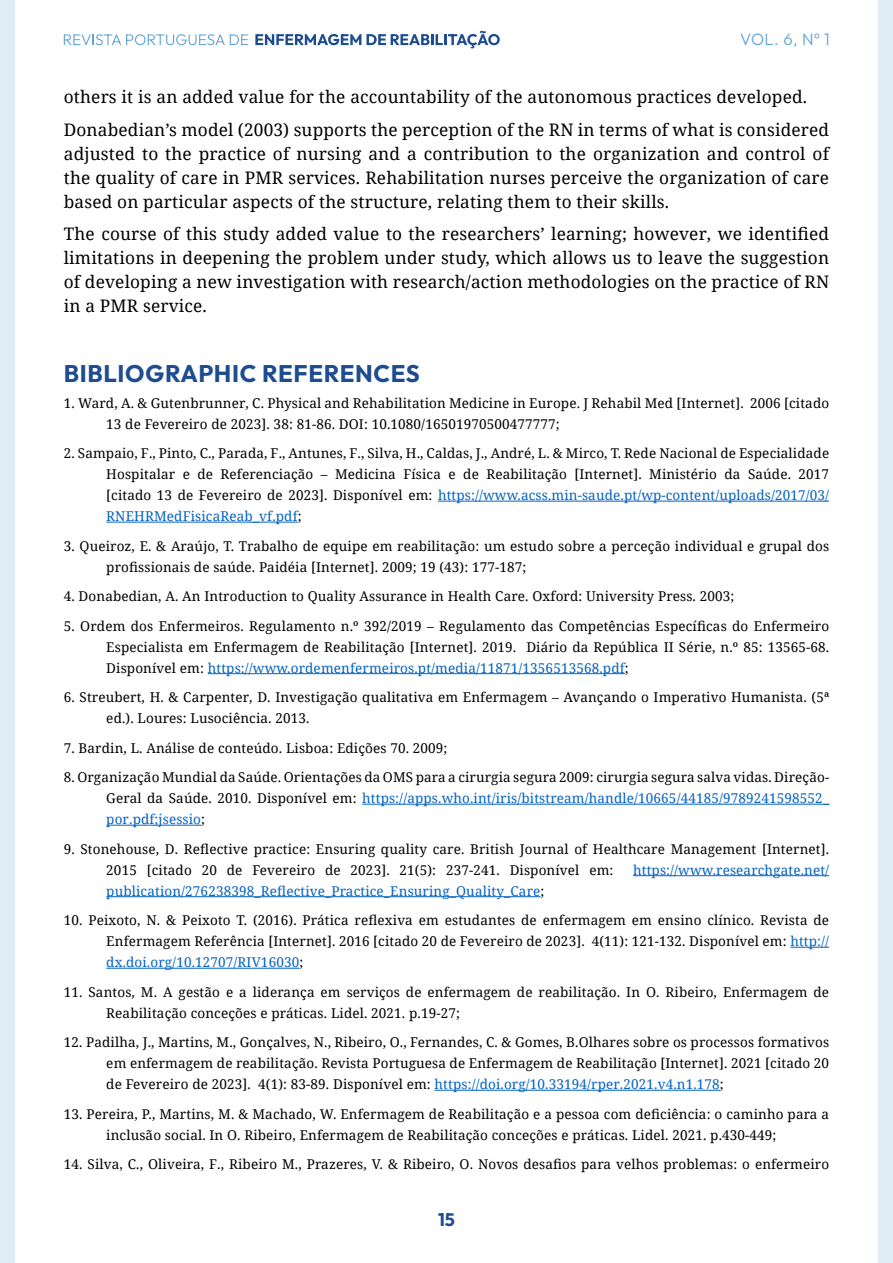
<style>
.page{position:relative;width:893px;height:1263px;background:#fff}
.page>*{position:absolute;margin:0;border:0;box-sizing:border-box;transform-origin:0 0}
.t1{font:100 24px "Outfit";letter-spacing:.025em;color:#1d4c91}
.t2{font:100 18px "Outfit";color:#1d4c91}
.t3{font:17.25px/24px "Noto Serif";letter-spacing:.01em;color:#000;text-align:justify}
.t4{font:100 16.5px "Outfit";color:#62a3d4}
.t5{font:13.5px/21px "Noto Serif";letter-spacing:.01em;color:#000}
.t6{font:13.5px "Noto Serif";letter-spacing:.01em;color:#0563c1}
.s1{color:#0563c1}
.s2{color:#000}
</style>
<div class="page">
<div style="left:0;top:0;width:15px;height:1263px;background:#e0ecf6"></div>
<div style="left:878px;top:0;width:15px;height:1263px;background:#e0ecf6"></div>
<svg style="left:64px;top:34px;width:184px;height:11px"></svg>
<svg style="left:255px;top:31px;width:245px;height:17px"></svg>
<hr style="left:438px;top:501px;width:391px;height:1px;background:#0563c1">
<hr style="left:106px;top:522px;width:192px;height:1px;background:#0563c1">
<hr style="left:208px;top:673px;width:417px;height:1px;background:#0563c1">
<hr style="left:362px;top:804px;width:467px;height:1px;background:#0563c1">
<hr style="left:106px;top:825px;width:95px;height:1px;background:#0563c1">
<hr style="left:633px;top:875px;width:196px;height:1px;background:#0563c1">
<hr style="left:106px;top:896px;width:434px;height:1px;background:#0563c1">
<hr style="left:790px;top:947px;width:39px;height:1px;background:#0563c1">
<hr style="left:106px;top:968px;width:193px;height:1px;background:#0563c1">
<hr style="left:435px;top:1090px;width:285px;height:1px;background:#0563c1">
<p class="t4" style="left:740px;top:30px;width:91px">VOL. 6, Nº 1</p>
<p class="t3" style="left:64px;top:80px;width:767px;line-height:32.5px">others it is an added value for the accountability of the autonomous practices developed.<br>Donabedian’s model (2003) supports the perception of the RN in terms of what is considered</p>
<p class="t3" style="left:64px;top:141px;width:767px">adjusted to the practice of nursing and a contribution to the organization and control of the quality of care in PMR services. Rehabilitation nurses perceive the organization of care based on particular aspects of the structure, relating them to their skills.</p>
<p class="t3" style="left:64px;top:222px;width:767px">The course of this study added value to the researchers’ learning; however, we identified limitations in deepening the problem under study, which allows us to leave the suggestion of developing a new investigation with research/action methodologies on the practice of RN in a PMR service.</p>
<h1 class="t1" style="left:64px;top:360px;width:357px">BIBLIOGRAPHIC REFERENCES</h1>
<p class="t5" style="left:106px;top:392px;width:724px;text-indent:-43px">1. Ward, A. &amp; Gutenbrunner, C. Physical and Rehabilitation Medicine in Europe. J Rehabil Med [Internet]. 2006 [citado<br>13 de Fevereiro de 2023]. 38: 81-86. DOI: 10.1080/16501970500477777;</p>
<p class="t5" style="left:106px;top:442px;width:724px;text-align:justify;text-indent:-43px">2. Sampaio, F., Pinto, C., Parada, F., Antunes, F., Silva, H., Caldas, J., André, L. &amp; Mirco, T. Rede Nacional de Especialidade Hospitalar e de Referenciação – Medicina Física e de Reabilitação [Internet]. Ministério da Saúde. 2017 [citado 13 de Fevereiro de 2023]. Disponível em: <span class="s1">https://www.acss.min-saude.pt/wp-content/uploads/2017/03/ RNEHRMedFisicaReab_vf.pdf</span>;</p>
<p class="t5" style="left:106px;top:535px;width:724px;text-indent:-43px">3. Queiroz, E. &amp; Araújo, T. Trabalho de equipe em reabilitação: um estudo sobre a perceção individual e grupal dos profissionais de saúde. Paidéia [Internet]. 2009; 19 (43): 177-187;</p>
<p class="t5" style="left:64px;top:585px;width:672px">4. Donabedian, A. An Introduction to Quality Assurance in Health Care. Oxford: University Press. 2003;</p>
<p class="t5" style="left:106px;top:615px;width:724px;text-align:justify;text-indent:-43px">5. Ordem dos Enfermeiros. Regulamento n.º 392/2019 – Regulamento das Competências Específicas do Enfermeiro Especialista em Enfermagem de Reabilitação [Internet]. 2019. Diário da República II Série, n.º 85: 13565-68.<br>Disponível em: <span class="s1">https://www.ordemenfermeiros.pt/media/11871/1356513568.pdf</span>;</p>
<p class="t5" style="left:106px;top:686px;width:724px;text-indent:-43px">6. Streubert, H. &amp; Carpenter, D. Investigação qualitativa em Enfermagem – Avançando o Imperativo Humanista. (5ª ed.). Loures: Lusociência. 2013.</p>
<p class="t5" style="left:64px;top:737px;width:385px">7. Bardin, L. Análise de conteúdo. Lisboa: Edições 70. 2009;</p>
<p class="t5" style="left:106px;top:766px;width:724px;text-align:justify;text-indent:-43px">8. Organização Mundial da Saúde. Orientações da OMS para a cirurgia segura 2009: cirurgia segura salva vidas. Direção-Geral da Saúde. 2010. Disponível em: <span class="s1">https://apps.who.int/iris/bitstream/handle/10665/44185/9789241598552_ por.pdf;jsessio</span>;</p>
<p class="t5" style="left:106px;top:838px;width:724px;text-indent:-43px">9. Stonehouse, D. Reflective practice: Ensuring quality care. British Journal of Healthcare Management [Internet].<br>2015 [citado 20 de Fevereiro de 2023]. 21(5): 237-241. Disponível em:</p>
<p class="t6" style="left:633px;top:860px;width:198px">https://www.researchgate.net/</p>
<p class="t6" style="left:106px;top:881px;width:440px">publication/276238398_Reflective_Practice_Ensuring_Quality_Care<span class="s2">;</span></p>
<p class="t5" style="left:106px;top:909px;width:724px;text-align:justify;text-indent:-43px">10. Peixoto, N. &amp; Peixoto T. (2016). Prática reflexiva em estudantes de enfermagem em ensino clínico. Revista de Enfermagem Referência [Internet]. 2016 [citado 20 de Fevereiro de 2023]. 4(11): 121-132. Disponível em: <span class="s1">http:// dx.doi.org/10.12707/RIV16030</span>;</p>
<p class="t5" style="left:106px;top:981px;width:724px;text-indent:-43px">11. Santos, M. A gestão e a liderança em serviços de enfermagem de reabilitação. In O. Ribeiro, Enfermagem de<br>Reabilitação conceções e práticas. Lidel. 2021. p.19-27;</p>
<p class="t5" style="left:106px;top:1031px;width:724px;text-align:justify;text-indent:-43px">12. Padilha, J., Martins, M., Gonçalves, N., Ribeiro, O., Fernandes, C. &amp; Gomes, B.Olhares sobre os processos formativos em enfermagem de reabilitação. Revista Portuguesa de Enfermagem de Reabilitação [Internet]. 2021 [citado 20 de Fevereiro de 2023]. 4(1): 83-89. Disponível em: <span class="s1">https://doi.org/10.33194/rper.2021.v4.n1.178</span>;</p>
<p class="t5" style="left:106px;top:1103px;width:724px;text-indent:-43px">13. Pereira, P., Martins, M. &amp; Machado, W. Enfermagem de Reabilitação e a pessoa com deficiência: o caminho para a inclusão social. In O. Ribeiro, Enfermagem de Reabilitação conceções e práticas. Lidel. 2021. p.430-449;</p>
<p class="t5" style="left:64px;top:1153px;width:767px">14. Silva, C., Oliveira, F., Ribeiro M., Prazeres, V. &amp; Ribeiro, O. Novos desafios para velhos problemas: o enfermeiro</p>
<h2 class="t2" style="left:438px;top:1210px;width:18px">15</h2>
</div>
